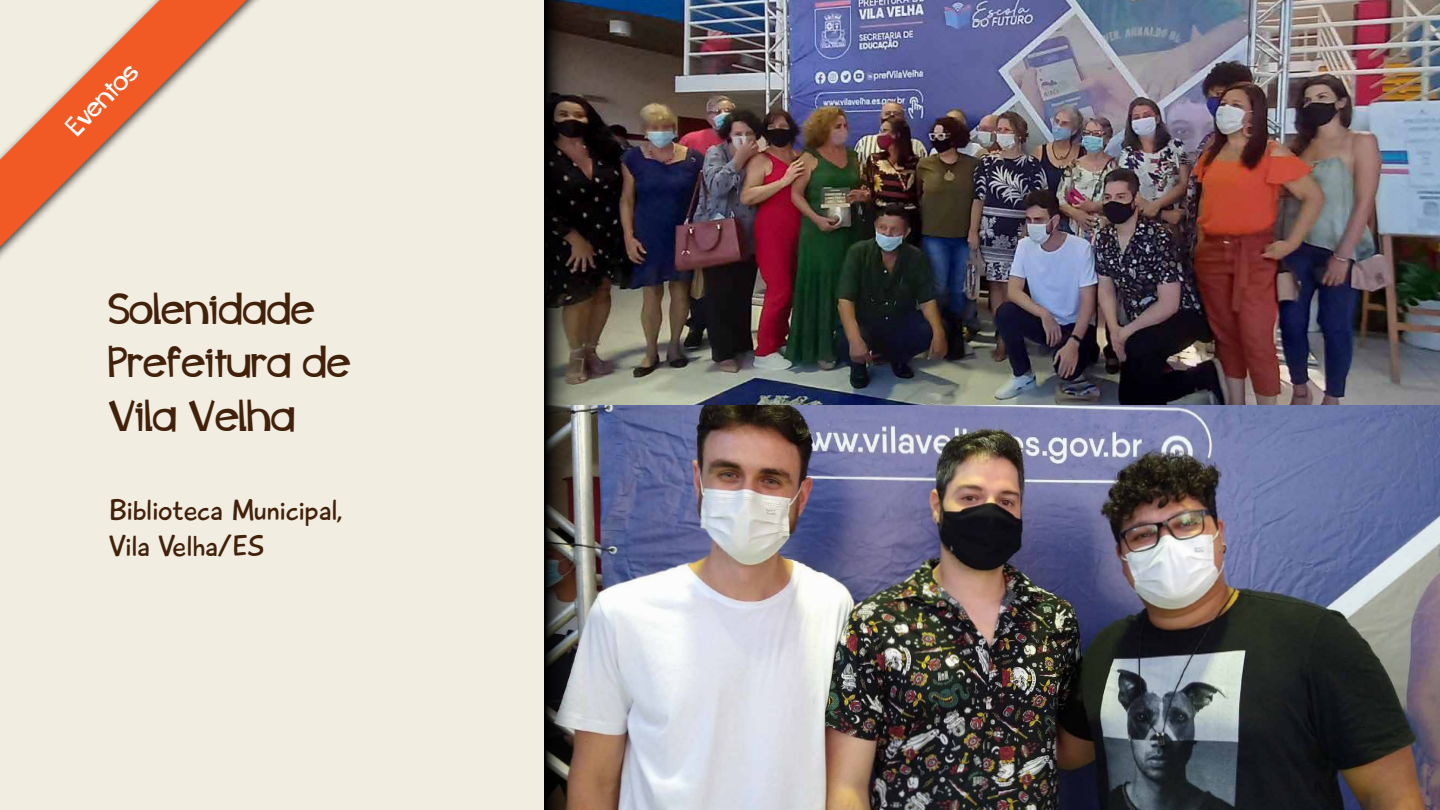
<style>
.page{position:relative;width:1440px;height:810px;background:#f2ede1}
.page>*{position:absolute;margin:0;border:0;box-sizing:border-box;transform-origin:0 0}
.t1{font:44.62px/53.6px "whizbangpow";color:#42210b}
.t2{font:30px/36px "Playtime With Hot Toddies";color:#42210b}
.t3{font:27.67px "whizbangpow";color:#fff}
</style>
<div class="page">
<svg style="left:0;top:0;width:247px;height:247px"></svg>
<img style="left:606px;top:0;width:834px;height:810px">
<img style="left:544px;top:0;width:62px;height:810px">
<p class="t3" style="left:59px;top:118px;width:91px;rotate:-45deg">Eventos</p>
<h1 class="t1" style="left:109px;top:282px;width:244px">Solenidade<br>Prefeitura de<br>Vila Velha</h1>
<p class="t2" style="left:109px;top:493px;width:236px">Biblioteca Municipal,<br>Vila Velha/ES</p>
</div>
